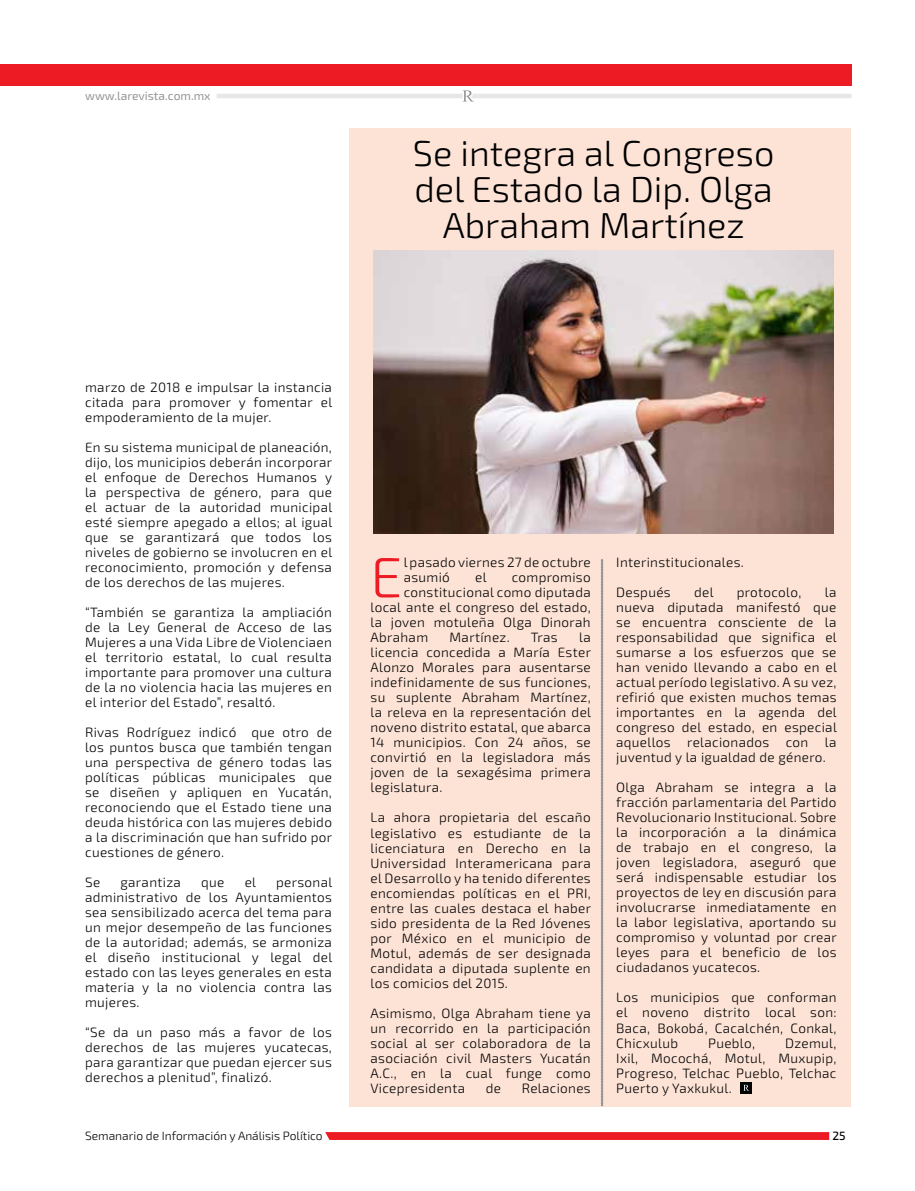
<style>
.page{position:relative;width:915px;height:1191px;background:#fff}
.page>*{position:absolute;margin:0;border:0;box-sizing:border-box;transform-origin:0 0}
.t1{font:300 57px "Exo 2";color:#ed1b23}
.t2{font:300 36px/36px "Exo 2";color:#000;text-align:center}
.t3{font:300 13.5px/15px "Exo 2";letter-spacing:.025em;color:#000;text-align:justify}
.t4{font:300 12px "Exo 2";color:#000}
.t5{font:12px "Exo 2";color:#939598}
.t6{font:500 12px "Exo 2";color:#000}
</style>
<div class="page">
<hr style="left:474px;top:94px;width:377px;height:4px;background:#e6e7e8">
<hr style="left:216px;top:94px;width:258px;height:4px;background:#e6e7e8">
<svg style="left:462px;top:90px;width:12px;height:12px"></svg>
<div style="left:349px;top:128px;width:501px;height:979px;background:#fde3d6"></div>
<svg style="left:325px;top:1132px;width:503px;height:8px"></svg>
<div style="left:0;top:64px;width:850px;height:21px;background:#ed1b23"></div>
<img style="left:373px;top:251px;width:460px;height:283px">
<svg style="left:601px;top:559px;width:1px;height:547px"></svg>
<div style="left:740px;top:1082px;width:11px;height:11px;background:#000"></div>
<svg style="left:743px;top:1084px;width:5px;height:6px"></svg>
<p class="t5" style="left:85px;top:89px;width:127px">www.larevista.com.mx</p>
<h2 class="t2" style="left:413px;top:136px;width:363px">Se integra al Congreso del Estado la Dip. Olga<br>Abraham Martínez</h2>
<p class="t3" style="left:85px;top:380px;width:248px">marzo de 2018 e impulsar la instancia citada para promover y fomentar el empoderamiento de la mujer.</p>
<p class="t3" style="left:85px;top:440px;width:248px">En su sistema municipal de planeación, dijo, los municipios deberán incorporar el enfoque de Derechos Humanos y la perspectiva de género, para que el actuar de la autoridad municipal esté siempre apegado a ellos; al igual que se garantizará que todos los niveles de gobierno se involucren en el reconocimiento, promoción y defensa de los derechos de las mujeres.</p>
<p class="t3" style="left:85px;top:605px;width:248px">“También se garantiza la ampliación de la Ley General de Acceso de las Mujeres a una Vida Libre de Violenciaen el territorio estatal, lo cual resulta importante para promover una cultura de la no violencia hacia las mujeres en el interior del Estado”, resaltó.</p>
<p class="t3" style="left:85px;top:725px;width:248px">Rivas Rodríguez indicó que otro de los puntos busca que también tengan una perspectiva de género todas las políticas públicas municipales que se diseñen y apliquen en Yucatán, reconociendo que el Estado tiene una deuda histórica con las mujeres debido a la discriminación que han sufrido por cuestiones de género.</p>
<p class="t3" style="left:85px;top:875px;width:17px">Se</p>
<p class="t3" style="left:120px;top:875px;width:62px">garantiza</p>
<p class="t3" style="left:201px;top:875px;width:25px">que</p>
<p class="t3" style="left:245px;top:875px;width:13px">el</p>
<p class="t3" style="left:85px;top:875px;width:248px;text-indent:191px">personal administrativo de los Ayuntamientos sea sensibilizado acerca del tema para un mejor desempeño de las funciones de la autoridad; además, se armoniza el diseño institucional y legal del estado con las leyes generales en esta materia y la no violencia contra las mujeres.</p>
<p class="t3" style="left:85px;top:1025px;width:248px">“Se da un paso más a favor de los derechos de las mujeres yucatecas, para garantizar que puedan ejercer sus derechos a plenitud”, finalizó.</p>
<p class="t4" style="left:85px;top:1128px;width:239px">Semanario de Información y Análisis Político</p>
<h1 class="t1" style="left:370px;top:544px;width:33px">E</h1>
<p class="t3" style="left:403px;top:555px;width:188px">l pasado viernes 27 de octubre asumió</p>
<p class="t3" style="left:475px;top:570px;width:13px">el</p>
<p class="t3" style="left:511px;top:570px;width:80px">compromiso</p>
<p class="t3" style="left:403px;top:585px;width:188px">constitucional como diputada</p>
<p class="t3" style="left:370px;top:600px;width:222px">local ante el congreso del estado,</p>
<p class="t3" style="left:370px;top:615px;width:222px">la joven motuleña Olga Dinorah</p>
<p class="t3" style="left:370px;top:630px;width:59px">Abraham</p>
<p class="t3" style="left:449px;top:630px;width:62px">Martínez.</p>
<p class="t3" style="left:530px;top:630px;width:28px">Tras</p>
<p class="t3" style="left:370px;top:630px;width:222px;text-indent:208px">la licencia concedida a María Ester Alonzo Morales para ausentarse indefinidamente de sus funciones, su suplente Abraham Martínez, la releva en la representación del noveno distrito estatal, que abarca 14 municipios. Con 24 años, se convirtió en la legisladora más joven de la sexagésima primera legislatura.</p>
<p class="t3" style="left:370px;top:810px;width:222px">La ahora propietaria del escaño legislativo es estudiante de la licenciatura en Derecho en la Universidad Interamericana para el Desarrollo y ha tenido diferentes encomiendas políticas en el PRI, entre las cuales destaca el haber sido presidenta de la Red Jóvenes por México en el municipio de Motul, además de ser designada candidata a diputada suplente en los comicios del 2015.</p>
<p class="t3" style="left:370px;top:1005px;width:222px">Asimismo, Olga Abraham tiene ya un recorrido en la participación social al ser colaboradora de la asociación civil Masters Yucatán A.C., en la cual funge como Vicepresidenta</p>
<p class="t3" style="left:485px;top:1080px;width:17px">de</p>
<p class="t3" style="left:521px;top:1080px;width:70px">Relaciones</p>
<p class="t3" style="left:616px;top:555px;width:129px">Interinstitucionales.</p>
<p class="t3" style="left:616px;top:585px;width:56px">Después</p>
<p class="t3" style="left:694px;top:585px;width:21px">del</p>
<p class="t3" style="left:736px;top:585px;width:66px">protocolo,</p>
<p class="t3" style="left:616px;top:585px;width:222px;text-indent:208px">la nueva diputada manifestó que se encuentra consciente de la responsabilidad que significa el sumarse a los esfuerzos que se han venido llevando a cabo en el actual período legislativo. A su vez, refirió que existen muchos temas importantes en la agenda del congreso del estado, en especial aquellos relacionados con la juventud y la igualdad de género.</p>
<p class="t3" style="left:616px;top:780px;width:222px">Olga Abraham se integra a la fracción parlamentaria del Partido Revolucionario Institucional. Sobre la incorporación a la dinámica de trabajo en el congreso, la joven legisladora, aseguró que será indispensable estudiar los proyectos de ley en discusión para involucrarse inmediatamente en la labor legislativa, aportando su compromiso y voluntad por crear leyes para el beneficio de los ciudadanos yucatecos.</p>
<p class="t3" style="left:616px;top:990px;width:222px">Los municipios que conforman el noveno distrito local son:<br>Baca, Bokobá, Cacalchén, Conkal, Chicxulub</p>
<p class="t3" style="left:616px;top:1035px;width:222px;text-indent:169px">Dzemul, Ixil, Mocochá, Motul, Muxupip, Progreso, Telchac Pueblo, Telchac Puerto y Yaxkukul.</p>
<p class="t3" style="left:707px;top:1035px;width:48px">Pueblo,</p>
<p class="t6" style="left:832px;top:1128px;width:15px">25</p>
</div>
